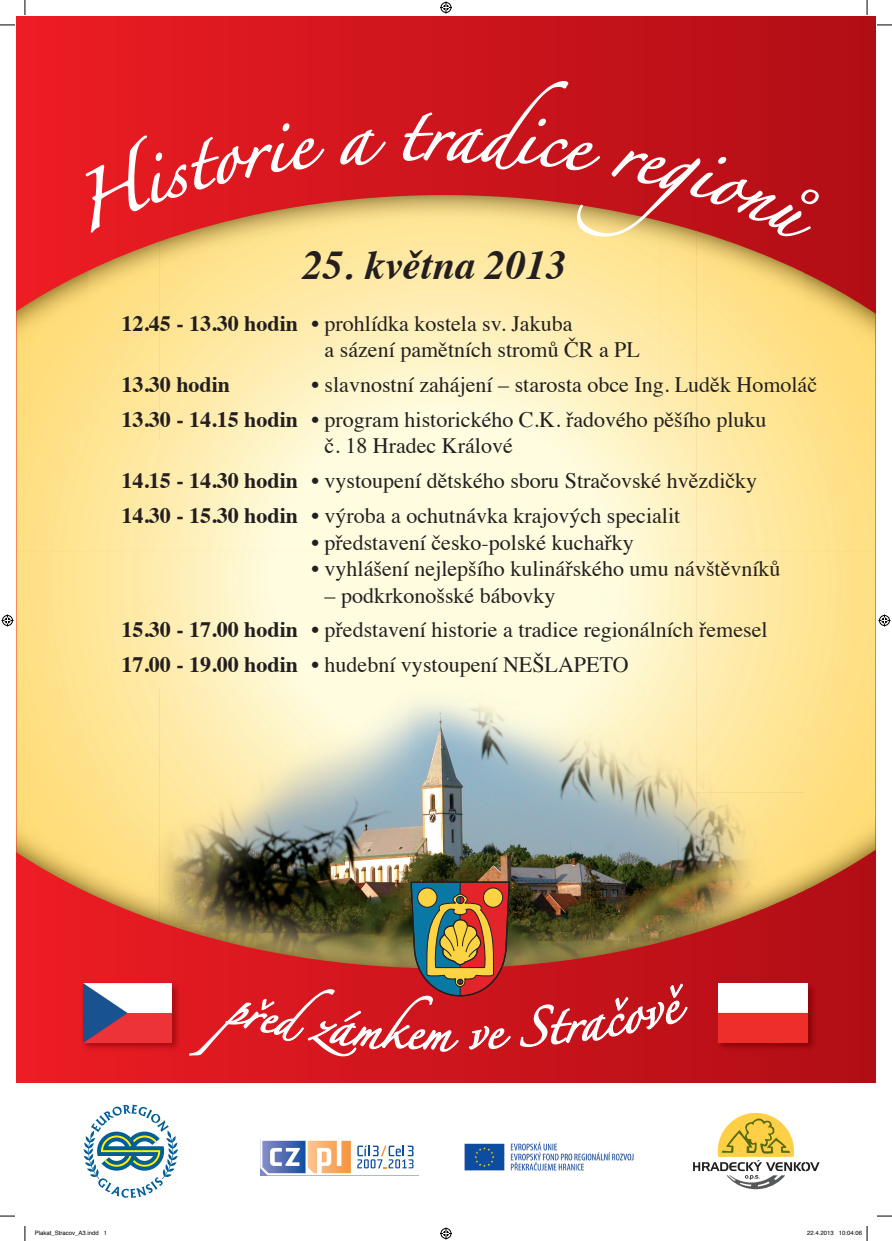
<style>
.page{position:relative;width:892px;height:1241px;background:#fff}
.page>*{position:absolute;margin:0;border:0;box-sizing:border-box;transform-origin:0 0}
.t1{font:49px "Zapfino";color:#fff}
.t2{font:italic 700 40.8px "Times";color:#231f20}
.t3{font:22px/34.9px "Times";color:#231f20}
.t4{font:700 22px "Times";color:#231f20}
.t5{font:6px "Helvetica";color:#000}
.s1{font-weight:700}
</style>
<div class="page">
<div style="left:16px;top:17px;width:859px;height:1065px;background:linear-gradient(to right,#ec1d23,#ad1318)"></div>
<img style="left:804px;top:244px;width:11px;height:28px">
<img style="left:159px;top:195px;width:501px;height:738px">
<img style="left:660px;top:244px;width:37px;height:698px">
<img style="left:88px;top:275px;width:72px;height:647px">
<img style="left:696px;top:244px;width:108px;height:688px">
<img style="left:16px;top:271px;width:72px;height:621px">
<img style="left:803px;top:272px;width:72px;height:619px">
<svg style="left:693px;top:1112px;width:127px;height:77px"></svg>
<svg style="left:83px;top:1104px;width:95px;height:93px"></svg>
<img style="left:81px;top:981px;width:103px;height:74px">
<img style="left:83px;top:983px;width:88px;height:59px">
<img style="left:717px;top:981px;width:103px;height:74px">
<img style="left:719px;top:983px;width:88px;height:59px">
<img style="left:464px;top:1142px;width:170px;height:29px">
<svg style="left:260px;top:1139px;width:154px;height:36px"></svg>
<svg style="left:0;top:24px;width:15px;height:2px"></svg>
<svg style="left:877px;top:24px;width:15px;height:2px"></svg>
<svg style="left:0;top:1215px;width:15px;height:1px"></svg>
<svg style="left:877px;top:1215px;width:15px;height:1px"></svg>
<svg style="left:24px;top:0;width:2px;height:15px"></svg>
<svg style="left:24px;top:1226px;width:2px;height:14px"></svg>
<svg style="left:866px;top:0;width:2px;height:15px"></svg>
<svg style="left:440px;top:1px;width:12px;height:12px"></svg>
<svg style="left:440px;top:1227px;width:12px;height:12px"></svg>
<svg style="left:2px;top:614px;width:12px;height:12px"></svg>
<svg style="left:878px;top:614px;width:12px;height:12px"></svg>
<svg style="left:866px;top:1226px;width:2px;height:14px"></svg>
<svg style="left:65px;top:122px;width:261px;height:153px;background:#e65746"></svg>
<svg style="left:339px;top:117px;width:48px;height:89px;background:#d53737"></svg>
<svg style="left:402px;top:77px;width:423px;height:167px;background:#cb3f38"></svg>
<svg style="left:188px;top:880px;width:324px;height:192px;background:#ac4135"></svg>
<svg style="left:518px;top:982px;width:173px;height:71px;background:#cb3138"></svg>
<h1 class="t1" style="left:422px;top:114px;width:25px">r</h1>
<h2 class="t2" style="left:303px;top:226px;width:266px">25. května 2013</h2>
<p class="t3" style="left:324px;top:308px;width:317px;line-height:26.4px;text-indent:-203px"><span class="s1">12.45 - 13.30 hodin</span> • prohlídka kostela sv. Jakuba<br>a sázení pamětních stromů ČR a PL</p>
<p class="t4" style="left:121px;top:363px;width:110px">13.30 hodin</p>
<p class="t3" style="left:121px;top:365px;width:697px;text-indent:190px">• slavnostní zahájení – starosta obce Ing. Luděk Homoláč<br><span class="s1">13.30 - 14.15 hodin</span> • program historického C.K. řadového pěšího pluku</p>
<p class="t3" style="left:121px;top:426px;width:637px;text-indent:203px">č. 18 Hradec Králové<br><span class="s1">14.15 - 14.30 hodin</span> • vystoupení dětského sboru Stračovské hvězdičky<br><span class="s1">14.30 - 15.30 hodin</span> • výroba a ochutnávka krajových specialit</p>
<p class="t3" style="left:311px;top:523px;width:324px">• představení česko-polské kuchařky</p>
<p class="t3" style="left:311px;top:549px;width:471px">• vyhlášení nejlepšího kulinářského umu návštěvníků</p>
<p class="t3" style="left:121px;top:575px;width:648px;text-indent:203px">– p odkrkonošské bábovky<br><span class="s1">15.30 - 17.00 hodin</span> • představení historie a tradice regionálních řemesel<br><span class="s1">17.00 - 19.00 hodin</span> • hudební vystoupení NEŠLAPETO</p>
<p class="t5" style="left:35px;top:1228px;width:74px">Plakat_Stracov_A3.indd 1</p>
<p class="t5" style="left:807px;top:1228px;width:57px">22.4.2013 10:04:06</p>
</div>
